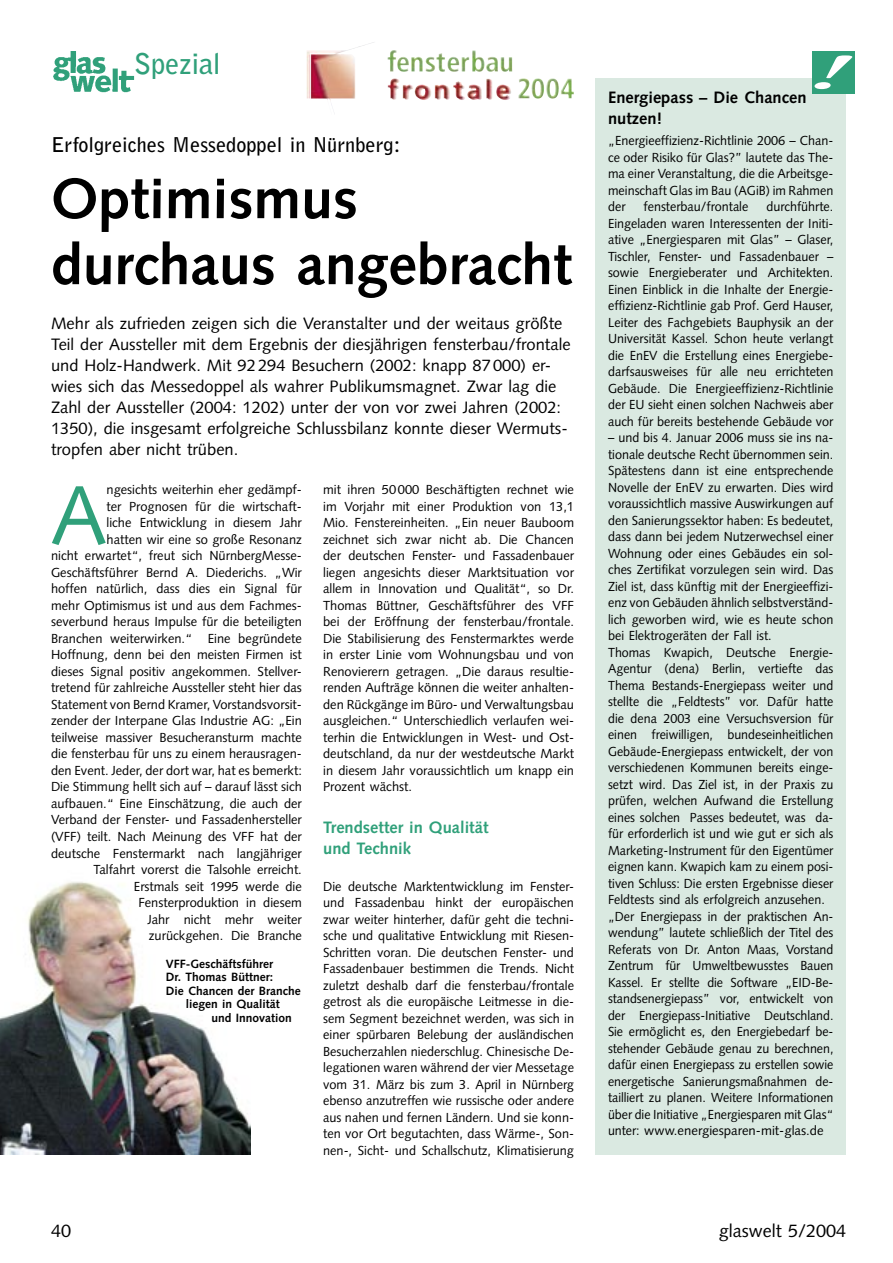
<style>
.page{position:relative;width:893px;height:1263px;background:#fff}
.page>*{position:absolute;margin:0;border:0;box-sizing:border-box;transform-origin:0 0}
.GW_Grundtext_mit_Initial{font:83.25px "Syntax";color:#30a07a}
.GW_Headline_38p{font:700 57px/66px "Syntax";color:#000}
.GW_Rubriken{font:700 28.5px "Bell Gothic";letter-spacing:-.01em;color:#30a07a}
.GW_DZ_schwarz{font:700 20.25px "Bell Gothic";color:#000}
.t1{font:18px "Syntax";color:#000}
.GW_Vorspann_11_14{font:16.5px/21px "Syntax";color:#000}
.GW_Zwischenüberschrift_11_14{font:700 16.5px/21px "Syntax";color:#30a07a}
.GW_Infokasten_Überschrift{font:700 16.5px/21px "Syntax";color:#000}
.GW_Grundtext_mit_Initial-2{font:13.2px/16.5px "Syntax";color:#000;text-align:right}
.GW_Grundtext_8_75_11{font:13.2px/16.5px "Syntax";color:#000;text-align:justify;scale:.96 1}
.GW_Grundtext_8_75_11-2{font:13.2px/16.5px "Syntax";color:#000;text-align:justify;scale:.95 1}
.GW_Grundtext_8_75_11-3{font:13.2px/16.5px "Syntax";color:#000;text-align:justify}
.GW_BU_8_9{font:700 12px "Syntax";color:#000}
</style>
<div class="page">
<img style="left:53px;top:51px;width:82px;height:42px">
<img style="left:0;top:882px;width:251px;height:272px">
<img style="left:336px;top:42px;width:38px;height:15px">
<div style="left:595px;top:78px;width:251px;height:1076px;background:#dae9e1"></div>
<div style="left:812px;top:51px;width:43px;height:43px;background:#30a07a"></div>
<svg style="left:815px;top:55px;width:38px;height:34px"></svg>
<p class="GW_Rubriken" style="left:134px;top:46px;width:88px">Spezial</p>
<p class="GW_DZ_schwarz" style="left:51px;top:133px;width:351px">Erfolgreiches Messedoppel in Nürnberg:</p>
<p class="GW_Headline_38p" style="left:51px;top:166px;width:522px">Optimismus durchaus angebracht</p>
<p class="GW_Vorspann_11_14" style="left:51px;top:313px;width:521px">Mehr als zufrieden zeigen sich die Veranstalter und der weitaus größte Teil der Aussteller mit dem Ergebnis der diesjährigen fensterbau/frontale und Holz-Handwerk. Mit 92 294 Besuchern (2002: knapp 87 000) er&shy;wies sich das Messedoppel als wahrer Publikumsmagnet. Zwar lag die Zahl der Aussteller (2004: 1202) unter der von vor zwei Jahren (2002:<br>1350), die insgesamt erfolgreiche Schlussbilanz konnte dieser Wermuts&shy;tropfen aber nicht trüben.</p>
<p class="GW_Grundtext_mit_Initial-2" style="left:51px;top:482px;width:252px">ngesichts weiterhin eher gedämpf-<br>ter Prognosen für die wirtschaft-<br>liche Entwicklung in diesem Jahr<br>hatten wir eine so große Resonanz<br>nicht erwartet“, freut sich NürnbergMesse-Geschäftsführer Bernd A. Diederichs. „Wir hoffen natürlich, dass dies ein Signal für mehr Optimismus ist und aus dem Fachmes&shy;severbund heraus Impulse für die beteiligten Branchen weiterwirken.“ Eine begründete Hoffnung, denn bei den meisten Firmen ist dieses Signal positiv angekommen. Stellver&shy;tretend für zahlreiche Aussteller steht hier das Statement von Bernd Kramer, Vorstandsvorsit&shy;zender der Interpane Glas Industrie AG: „Ein teilweise massiver Besucheransturm machte die fensterbau für uns zu einem herausragen&shy;den Event. Jeder, der dort war, hat es bemerkt:<br>Die Stimmung hellt sich auf – darauf lässt sich aufbauen.“ Eine Einschätzung, die auch der Verband der Fenster- und Fassadenhersteller (VFF) teilt. Nach Meinung des VFF hat der deutsche Fenstermarkt nach langjähriger Talfahrt vorerst die Talsohle erreicht.<br>Erstmals seit 1995 werde die Fensterproduktion in diesem<br>Jahr nicht mehr weiter<br>zurückgehen. Die Branche</p>
<p class="GW_Grundtext_mit_Initial-2" style="left:323px;top:482px;width:252px;text-align:justify">mit ihren 50 000 Beschäftigten rechnet wie im Vorjahr mit einer Produktion von 13,1<br>Mio. Fenstereinheiten. „Ein neuer Bauboom zeichnet sich zwar nicht ab. Die Chancen der deutschen Fenster- und Fassadenbauer liegen angesichts dieser Marktsituation vor allem in Innovation und Qualität“, so Dr.<br>Thomas Büttner, Geschäftsführer des VFF bei der Eröffnung der fensterbau/frontale.<br>Die Stabilisierung des Fenstermarktes werde in erster Linie vom Wohnungsbau und von Renovierern getragen. „Die daraus resultie&shy;renden Aufträge können die weiter anhalten&shy;den Rückgänge im Büro- und Verwaltungsbau ausgleichen.“ Unterschiedlich verlaufen wei&shy;terhin die Entwicklungen in West- und Ost&shy;deutschland, da nur der westdeutsche Markt in diesem Jahr voraussichtlich um knapp ein Prozent wächst.</p>
<p class="GW_Grundtext_mit_Initial" style="left:51px;top:466px;width:57px">A</p>
<p class="GW_Zwischenüberschrift_11_14" style="left:323px;top:817px;width:167px">Trendsetter in Qualität und Technik</p>
<p class="GW_Grundtext_8_75_11-3" style="left:323px;top:878px;width:252px">Die deutsche Marktentwicklung im Fenster&shy;und Fassadenbau hinkt der europäischen zwar weiter hinterher, dafür geht die techni&shy;sche und qualitative Entwicklung mit Riesen-Schritten voran. Die deutschen Fenster- und Fassadenbauer bestimmen die Trends. Nicht zuletzt deshalb darf die fensterbau/frontale getrost als die europäische Leitmesse in die&shy;sem Segment bezeichnet werden, was sich in einer spürbaren Belebung der ausländischen Besucherzahlen niederschlug. Chinesische De&shy;legationen waren während der vier Messetage vom 31. März bis zum 3. April in Nürnberg ebenso anzutreffen wie russische oder andere aus nahen und fernen Ländern. Und sie konn&shy;ten vor Ort begutachten, dass Wärme-, Son&shy;nen-, Sicht- und Schallschutz, Klimatisierung</p>
<p class="GW_BU_8_9" style="left:166px;top:957px;width:109px">VFF-Geschäftsführer</p>
<p class="GW_BU_8_9" style="left:166px;top:970px;width:109px">Dr. Thomas Büttner:</p>
<p class="GW_BU_8_9" style="left:166px;top:984px;width:137px">Die Chancen der Branche</p>
<p class="GW_BU_8_9" style="left:186px;top:997px;width:96px">liegen in Qualität</p>
<p class="GW_BU_8_9" style="left:211px;top:1011px;width:82px">und Innovation</p>
<p class="GW_Infokasten_Überschrift" style="left:608px;top:87px;width:200px">Energiepass – Die Chancen nutzen!</p>
<p class="GW_Grundtext_8_75_11" style="left:608px;top:132px;width:236px">„Energieeffizienz-Richtlinie 2006 – Chan&shy;ce oder Risiko für Glas?” lautete das The&shy;ma einer Veranstaltung, die die Arbeitsge&shy;meinschaft Glas im Bau (AGiB) im Rahmen der</p>
<p class="GW_Grundtext_8_75_11" style="left:608px;top:198px;width:236px;text-indent:158px">durchführte.<br>Eingeladen waren Interessenten der Initi&shy;ative „Energiesparen mit Glas” – Glaser, Tischler, Fenster- und Fassadenbauer – sowie Energieberater und Architekten.<br>Einen Einblick in die Inhalte der Energie&shy;effizienz-Richtlinie gab Prof. Gerd Hauser, Leiter des Fachgebiets Bauphysik an der Universität Kassel. Schon heute verlangt die EnEV die Erstellung eines Energiebe&shy;darfsausweises für alle neu errichteten Gebäude. Die Energieeffizienz-Richtlinie der EU sieht einen solchen Nachweis aber auch für bereits bestehende Gebäude vor</p>
<p class="GW_Grundtext_8_75_11" style="left:608px;top:429px;width:236px">– und bis 4. Januar 2006 muss sie ins na&shy;tionale deutsche Recht übernommen sein.<br>Spätestens dann ist eine entsprechende Novelle der EnEV zu erwarten. Dies wird voraussichtlich massive Auswirkungen auf den Sanierungssektor haben: Es bedeutet, dass dann bei jedem Nutzerwechsel einer Wohnung oder eines Gebäudes ein sol&shy;ches Zertifikat vorzulegen sein wird. Das Ziel ist, dass künftig mit der Energieeffizi&shy;enz von Gebäuden ähnlich selbstverständ&shy;lich geworben wird, wie es heute schon bei Elektrogeräten der Fall ist.</p>
<p class="GW_Grundtext_8_75_11-2" style="left:608px;top:644px;width:239px">Thomas Kwapich, Deutsche Energie-Agentur (dena) Berlin, vertiefte das Thema Bestands-Energiepass weiter und stellte die „Feldtests” vor. Dafür hatte die dena 2003 eine Versuchsversion für einen freiwilligen, bundeseinheitlichen Gebäude-Energiepass entwickelt, der von verschiedenen Kommunen bereits einge&shy;setzt wird. Das Ziel ist, in der Praxis zu prüfen, welchen Aufwand die Erstellung eines solchen Passes bedeutet, was da&shy;für erforderlich ist und wie gut er sich als Marketing-Instrument für den Eigentümer eignen kann. Kwapich kam zu einem posi&shy;tiven Schluss: Die ersten Ergebnisse dieser Feldtests sind als erfolgreich anzusehen.</p>
<p class="GW_Grundtext_8_75_11-2" style="left:608px;top:908px;width:239px">„Der Energiepass in der praktischen An&shy;wendung” lautete schließlich der Titel des Referats von Dr. Anton Maas, Vorstand Zentrum für Umweltbewusstes Bauen Kassel. Er stellte die Software „EID-Be&shy;standsenergiepass” vor, entwickelt von der Energiepass-Initiative Deutschland.<br>Sie ermöglicht es, den Energiebedarf be&shy;stehender Gebäude genau zu berechnen, dafür einen Energiepass zu erstellen sowie energetische Sanierungsmaßnahmen de&shy;tailliert zu planen. Weitere Informationen über die Initiative „Energiesparen mit Glas“ unter: www.energiesparen-mit-glas.de</p>
<p class="GW_Grundtext_8_75_11" style="left:643px;top:198px;width:111px">fensterbau/frontale</p>
<p class="t1" style="left:51px;top:1220px;width:22px">40</p>
<p class="t1" style="left:719px;top:1220px;width:129px">glaswelt 5/2004</p>
</div>
